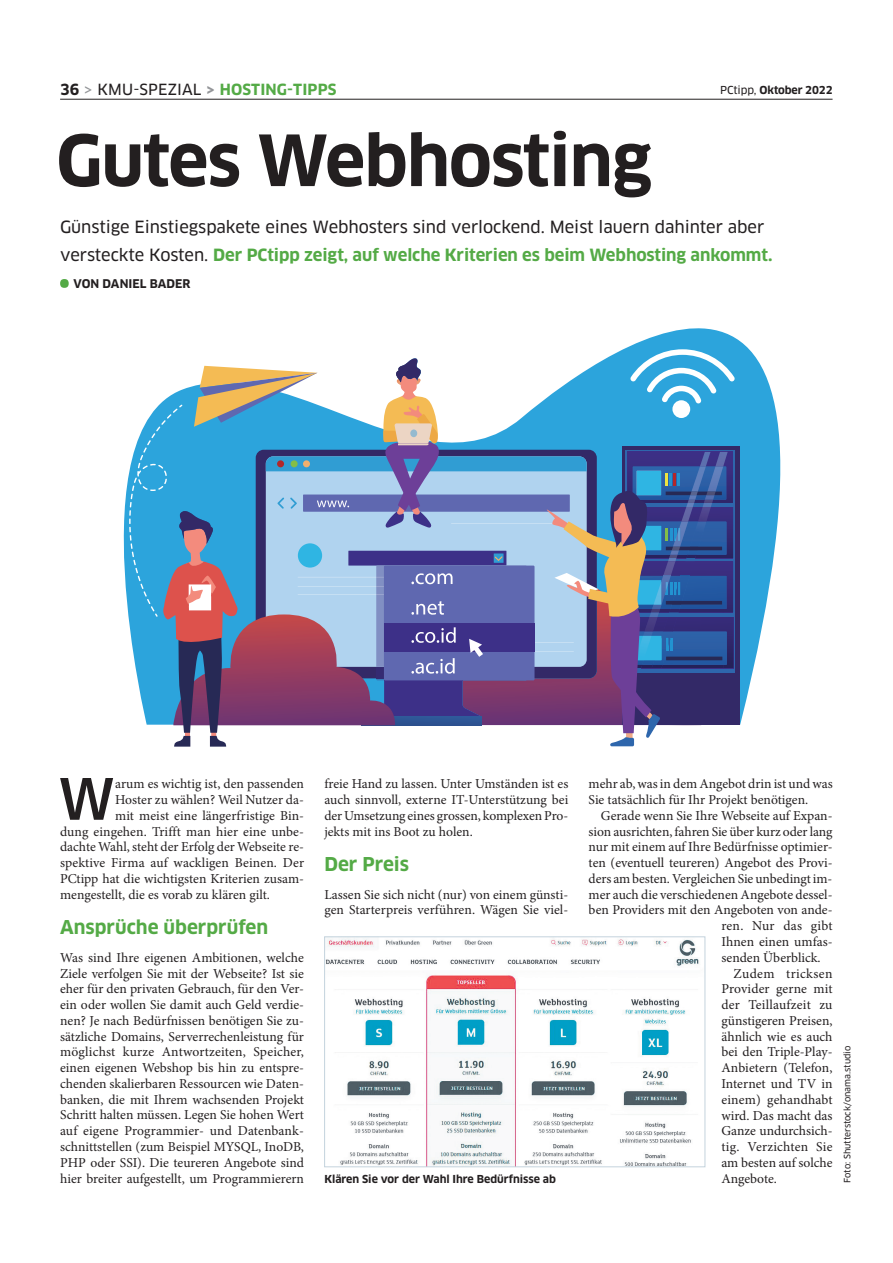
<style>
.page{position:relative;width:893px;height:1263px;background:#fff}
.page>*{position:absolute;margin:0;border:0;box-sizing:border-box;transform-origin:0 0}
.t1{font:700 68.85px "Clan OT";letter-spacing:-.02em;color:#231f20}
.t2{font:500 55.65px "Clan OT";color:#231f20}
.t3{font:700 18.6px "Clan OT";color:#54aa46}
.t4{font:16.5px "Clan OT News";letter-spacing:-.005em;color:#231f20}
.t5{font:700 16.5px "Clan OT";letter-spacing:-.005em;color:#54aa46}
.t6{font:700 15px "Clan OT";letter-spacing:.01em;color:#54aa46}
.t7{font:13.65px/15.8px "Minion Pro";color:#231f20;text-align:justify}
.t8{font:13.65px "Minion Pro";letter-spacing:.02em;color:#231f20}
.t9{font:13.65px "Minion Pro";letter-spacing:.03em;color:#231f20}
.t10{font:700 11.7px "Clan OT";letter-spacing:.005em;color:#231f20}
.t11{font:700 10.8px "Clan OT";letter-spacing:-.005em;color:#231f20}
.t12{font:8.55px "Clan OT News";color:#231f20}
.s1{color:#231f20}
.s2{font-family:"Clan OT News";font-weight:400;color:#939598}
.s3{font-family:"Clan OT News";font-weight:400;color:#231f20}
.s4{color:#939598}
.s5{font-family:"Clan OT News";font-weight:400}
</style>
<div class="page">
<svg style="left:124px;top:328px;width:656px;height:397px"></svg>
<div style="left:622px;top:446px;width:118px;height:279px;background:#332967"></div>
<svg style="left:129px;top:349px;width:606px;height:398px"></svg>
<img style="left:326px;top:939px;width:373px;height:226px">
<div style="left:324px;top:937px;width:381px;height:230px;border:1px solid #c4d3dd"></div>
<div style="left:60px;top:279px;width:9px;height:9px;background:#54aa46;border-radius:50%"></div>
<hr style="left:60px;top:99px;width:772px;height:1px;background:#231f20">
<p class="t6" style="left:60px;top:83px;width:278px"><span class="s1">36</span> <span class="s2">&gt;</span> <span class="s3">KMU-SPEZIAL</span> <span class="s4">&gt;</span> HOSTING-TIPPS</p>
<p class="t11" style="left:720px;top:86px;width:114px"><span class="s5">PCtipp,</span> Oktober 2022</p>
<h1 class="t1" style="left:56px;top:133px;width:597px">Gutes Webhosting</h1>
<p class="t4" style="left:60px;top:221px;width:706px">Günstige Einstiegspakete eines Webhosters sind verlockend. Meist lauern dahinter aber</p>
<p class="t5" style="left:60px;top:248px;width:714px"><span class="s3">versteckte Kosten.</span> Der PCtipp zeigt, auf welche Kriterien es beim Webhosting ankommt.</p>
<p class="t10" style="left:74px;top:279px;width:118px">VON DANIEL BADER</p>
<h2 class="t2" style="left:58px;top:777px;width:59px">W</h2>
<p class="t7" style="left:115px;top:777px;width:190px">arum es wichtig ist, den passenden</p>
<p class="t7" style="left:115px;top:793px;width:190px">Hoster zu wählen? Weil Nutzer da-</p>
<p class="t7" style="left:115px;top:809px;width:190px">mit meist eine längerfristige Bin-</p>
<p class="t7" style="left:60px;top:824px;width:245px">dung eingehen. Trifft man hier eine unbe-</p>
<p class="t7" style="left:60px;top:840px;width:245px">dachte Wahl, steht der Erfolg der Webseite re-</p>
<p class="t7" style="left:60px;top:856px;width:245px">spektive Firma auf wackligen Beinen. Der</p>
<p class="t7" style="left:60px;top:872px;width:245px">PCtipp hat die wichtigsten Kriterien zusam-</p>
<p class="t7" style="left:60px;top:888px;width:211px">mengestellt, die es vorab zu klären gilt.</p>
<h3 class="t3" style="left:60px;top:920px;width:210px">Ansprüche überprüfen</h3>
<p class="t7" style="left:60px;top:951px;width:245px">Was sind Ihre eigenen Ambitionen, welche Ziele verfolgen Sie mit der Webseite? Ist sie eher für den privaten Gebrauch, für den Ver&shy;ein oder wollen Sie damit auch Geld verdie&shy;nen? Je nach Bedürfnissen benötigen Sie zu&shy;sätzliche Domains, Serverrechenleistung für möglichst kurze Antwortzeiten, Speicher, einen eigenen Webshop bis hin zu entspre&shy;chenden skalierbaren Ressourcen wie Daten&shy;banken, die mit Ihrem wachsenden Projekt Schritt halten müssen. Legen Sie hohen Wert auf eigene Programmier- und Datenbank&shy;schnittstellen (zum Beispiel MYSQL, InoDB, PHP oder SSI). Die teureren Angebote sind hier breiter aufgestellt, um Programmierern</p>
<p class="t7" style="left:324px;top:777px;width:245px">freie Hand zu lassen. Unter Umständen ist es auch sinnvoll, externe IT-Unterstützung bei der Umsetzung eines grossen, komplexen Pro&shy;jekts mit ins Boot zu holen.</p>
<h3 class="t3" style="left:324px;top:857px;width:86px">Der Preis</h3>
<p class="t7" style="left:324px;top:888px;width:245px">Lassen Sie sich nicht (nur) von einem günsti&shy;gen Starterpreis verführen. Wägen Sie viel-</p>
<p class="t11" style="left:324px;top:1174px;width:233px">Klären Sie vor der Wahl Ihre Bedürfnisse ab</p>
<p class="t7" style="left:589px;top:777px;width:246px">mehr ab, was in dem Angebot drin ist und was<br>Sie tatsächlich für Ihr Projekt benötigen.</p>
<p class="t7" style="left:601px;top:809px;width:233px">Gerade wenn Sie Ihre Webseite auf Expan-</p>
<p class="t7" style="left:589px;top:824px;width:245px">sion ausrichten, fahren Sie über kurz oder lang</p>
<p class="t7" style="left:589px;top:840px;width:245px">nur mit einem auf Ihre Bedürfnisse optimier-</p>
<p class="t7" style="left:589px;top:856px;width:245px">ten (eventuell teureren) Angebot des Provi-</p>
<p class="t7" style="left:589px;top:872px;width:245px">ders am besten. Vergleichen Sie unbedingt im-</p>
<p class="t7" style="left:589px;top:888px;width:245px">mer auch die verschiedenen Angebote dessel-</p>
<p class="t7" style="left:589px;top:903px;width:245px">ben Providers mit den Angeboten von ande-</p>
<p class="t8" style="left:721px;top:920px;width:113px">ren. Nur das gibt</p>
<p class="t7" style="left:721px;top:935px;width:113px">Ihnen einen umfas-</p>
<p class="t7" style="left:721px;top:951px;width:101px">senden Überblick.</p>
<p class="t9" style="left:733px;top:968px;width:100px">Zudem tricksen</p>
<p class="t7" style="left:721px;top:982px;width:113px">Provider gerne mit</p>
<p class="t8" style="left:721px;top:999px;width:113px">der Teillaufzeit zu</p>
<p class="t7" style="left:721px;top:1014px;width:113px">günstigeren Preisen,</p>
<p class="t7" style="left:721px;top:1030px;width:113px">ähnlich wie es auch</p>
<p class="t7" style="left:721px;top:1045px;width:113px">bei den Triple-Play-</p>
<p class="t7" style="left:721px;top:1061px;width:113px">Anbietern (Telefon,</p>
<p class="t7" style="left:721px;top:1077px;width:113px">Internet und TV in</p>
<p class="t7" style="left:721px;top:1093px;width:113px">einem) gehandhabt</p>
<p class="t7" style="left:721px;top:1108px;width:113px">wird. Das macht das</p>
<p class="t7" style="left:721px;top:1124px;width:113px">Ganze undurchsich-</p>
<p class="t8" style="left:721px;top:1141px;width:113px">tig. Verzichten Sie</p>
<p class="t7" style="left:721px;top:1156px;width:113px">am besten auf solche</p>
<p class="t7" style="left:721px;top:1172px;width:57px">Angebote.</p>
<p class="t12" style="left:844px;top:1183px;width:139px;rotate:-90deg">Foto: Shutterstock/onama.studio</p>
</div>
